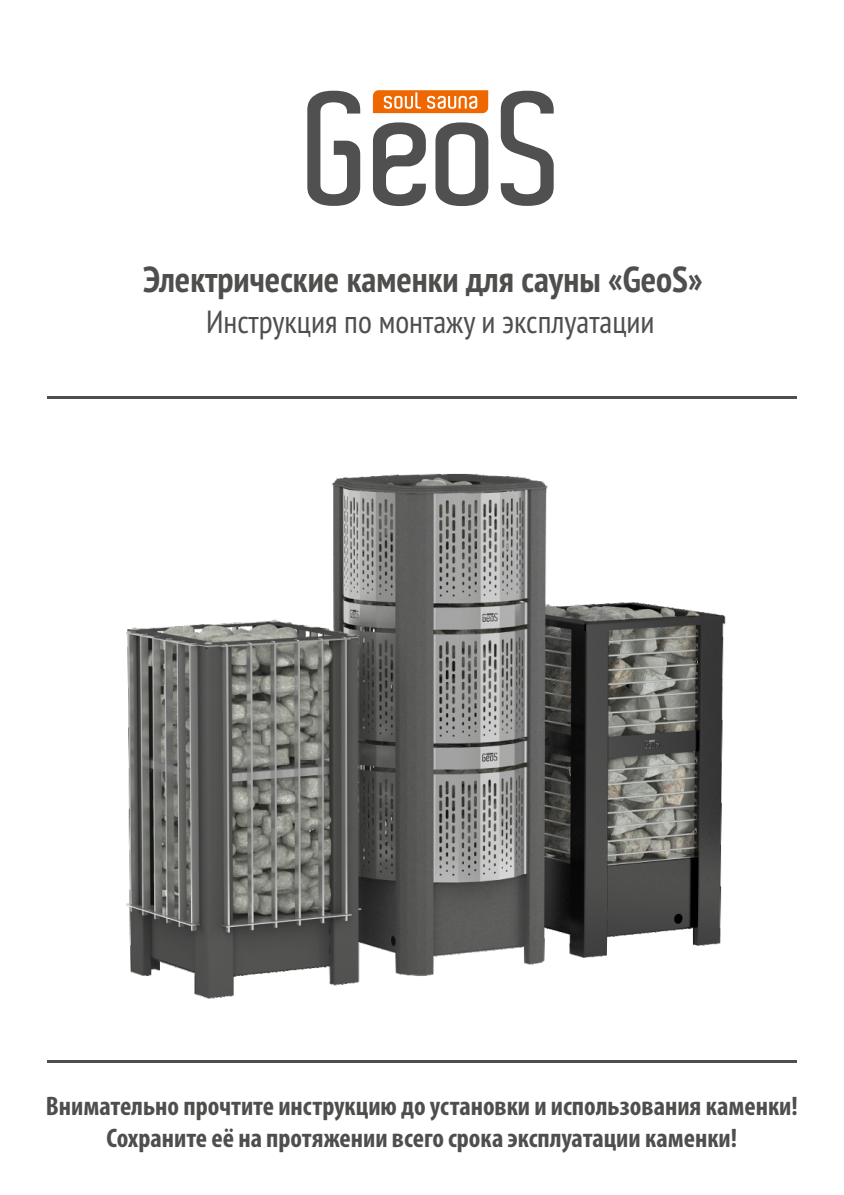
<style>
.page{position:relative;width:844px;height:1195px;background:#fff}
.page>*{position:absolute;margin:0;border:0;box-sizing:border-box;transform-origin:0 0}
.t1{font:700 condensed 36px "PT Sans";color:#4e4e4d}
.t2{font:condensed 32px "PT Sans";color:#4e4e4d}
.t3{font:700 condensed 26.8px/32.6px "Myriad Pro";color:#4e4e4d;text-align:center}
</style>
<div class="page">
<hr style="left:47px;top:1059px;width:749px;height:3px;background:#4e4e4d">
<hr style="left:47px;top:396px;width:749px;height:2px;background:#4e4e4d">
<svg style="left:307px;top:90px;width:246px;height:116px"></svg>
<img style="left:126px;top:473px;width:600px;height:526px">
<h1 class="t1" style="left:143px;top:265px;width:560px">Электрические каменки для сауны «GeoS»</h1>
<p class="t2" style="left:206px;top:309px;width:450px">Инструкция по монтажу и эксплуатации</p>
<p class="t3" style="left:46px;top:1091px;width:753px">Внимательно прочтите инструкцию до установки и использования каменки!<br>Сохраните её на протяжении всего срока эксплуатации каменки!</p>
</div>
